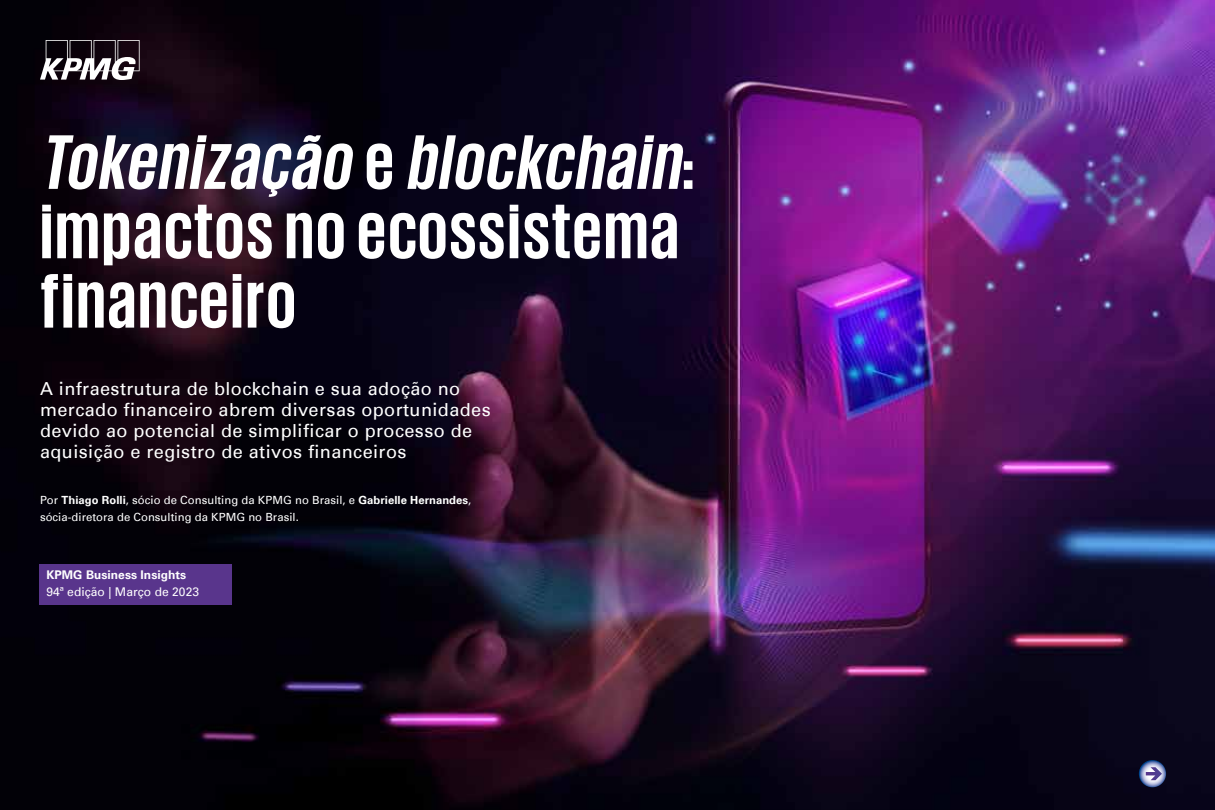
<style>
.page{position:relative;width:1215px;height:810px;background:#fff}
.page>*{position:absolute;margin:0;border:0;box-sizing:border-box;transform-origin:0 0}
.t1{font:700 79.05px/69.3px "KPMG";letter-spacing:.025em;color:#fff}
.t2{font:18px/21px "Univers";letter-spacing:.025em;color:#fff}
.t3{font:12px "Univers";letter-spacing:.005em;color:#fff}
.t4{font:700 12px "Univers";letter-spacing:.005em;color:#fff}
.t5{font:11.25px/16.5px "Univers";letter-spacing:.005em;color:#fff}
.s1{font-style:italic}
.s2{font-weight:700}
</style>
<div class="page">
<img style="left:0;top:0;width:1215px;height:810px">
<div style="left:39px;top:564px;width:193px;height:40px;background:#59358c"></div>
<svg style="left:1139px;top:760px;width:27px;height:27px"></svg>
<svg style="left:40px;top:40px;width:100px;height:40px"></svg>
<svg style="left:1146px;top:767px;width:16px;height:13px"></svg>
<h1 class="t1" style="left:40px;top:125px;width:657px"><span class="s1">Tokenização</span> e <span class="s1">blockchain</span>: impactos no ecossistema financeiro</h1>
<p class="t2" style="left:40px;top:378px;width:452px">A infraestrutura de blockchain e sua adoção no mercado financeiro abrem diversas oportunidades devido ao potencial de simplificar o processo de aquisição e registro de ativos financeiros</p>
<p class="t5" style="left:40px;top:492px;width:433px">Por <span class="s2">Thiago Rolli</span>, sócio de Consulting da KPMG no Brasil, e <span class="s2">Gabrielle Hernandes</span>, sócia-diretora de Consulting da KPMG no Brasil.</p>
<p class="t4" style="left:46px;top:568px;width:141px">KPMG Business Insights</p>
<p class="t3" style="left:46px;top:585px;width:154px">94ª edição | Março de 2023</p>
</div>
